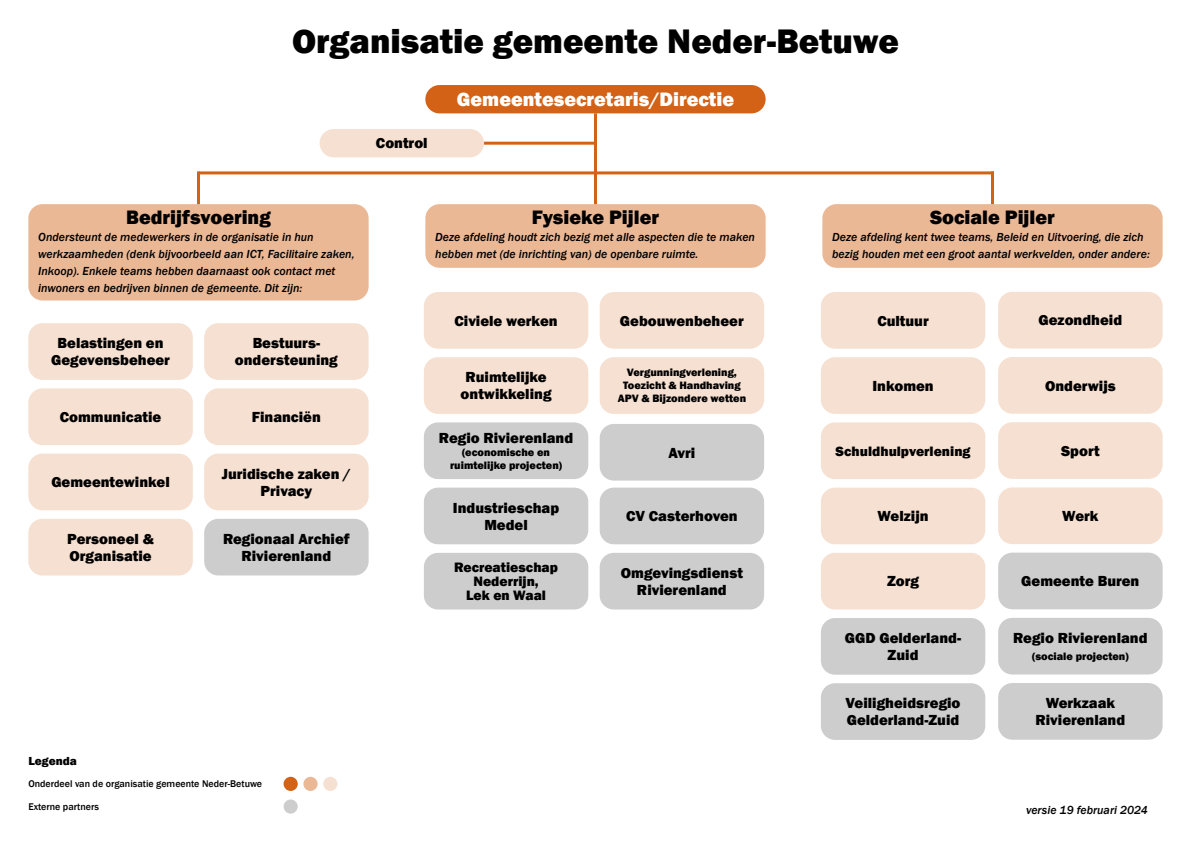
<style>
.page{position:relative;width:1191px;height:842px;background:#fff}
.page>*{position:absolute;margin:0;border:0;box-sizing:border-box;transform-origin:0 0}
.t1{font:800 35px "Franklin Gothic";color:#000}
.t2{font:800 20px "Franklin Gothic";color:#000}
.t3{font:800 20px "Franklin Gothic";color:#fff}
.t4{font:800 15px/17px "Franklin Gothic";color:#000;text-align:center}
.t5{font:800 14px/14px "Franklin Gothic";color:#000;text-align:center}
.t6{font:italic 500 12px/17px "Franklin Gothic";color:#000}
.t7{font:800 12px "Franklin Gothic";color:#000}
.t8{font:800 11px/13px "Franklin Gothic";color:#000;text-align:center}
.t9{font:500 10px "Franklin Gothic";color:#000}
</style>
<div class="page">
<div style="left:822px;top:204px;width:340px;height:64px;background:#ebb896;border-radius:14px"></div>
<div style="left:28px;top:204px;width:341px;height:96px;background:#ebb896;border-radius:14px"></div>
<div style="left:425px;top:85px;width:340px;height:28px;background:#d36116;border-radius:14px"></div>
<hr style="left:594px;top:171px;width:3px;height:33px;background:#d36116">
<hr style="left:199px;top:171px;width:795px;height:3px;background:#d36116">
<hr style="left:991px;top:171px;width:3px;height:33px;background:#d36116">
<div style="left:425px;top:204px;width:340px;height:64px;background:#ebb896;border-radius:14px"></div>
<div style="left:28px;top:323px;width:165px;height:57px;background:#f6e0d1;border-radius:14px"></div>
<div style="left:204px;top:323px;width:165px;height:57px;background:#f6e0d1;border-radius:14px"></div>
<div style="left:28px;top:388px;width:165px;height:57px;background:#f6e0d1;border-radius:14px"></div>
<div style="left:204px;top:454px;width:165px;height:56px;background:#f6e0d1;border-radius:14px"></div>
<div style="left:28px;top:519px;width:165px;height:56px;background:#f6e0d1;border-radius:14px"></div>
<div style="left:28px;top:454px;width:165px;height:56px;background:#f6e0d1;border-radius:14px"></div>
<div style="left:424px;top:292px;width:164px;height:57px;background:#f6e0d1;border-radius:14px"></div>
<div style="left:599px;top:292px;width:165px;height:57px;background:#f6e0d1;border-radius:14px"></div>
<div style="left:424px;top:357px;width:164px;height:57px;background:#f6e0d1;border-radius:14px"></div>
<div style="left:424px;top:422px;width:164px;height:57px;background:#cdcdcd;border-radius:14px"></div>
<div style="left:599px;top:488px;width:165px;height:56px;background:#cdcdcd;border-radius:14px"></div>
<div style="left:424px;top:488px;width:164px;height:56px;background:#cdcdcd;border-radius:14px"></div>
<div style="left:599px;top:553px;width:165px;height:56px;background:#cdcdcd;border-radius:14px"></div>
<div style="left:424px;top:553px;width:164px;height:56px;background:#cdcdcd;border-radius:14px"></div>
<div style="left:599px;top:424px;width:165px;height:57px;background:#cdcdcd;border-radius:14px"></div>
<div style="left:599px;top:357px;width:165px;height:57px;background:#f6e0d1;border-radius:14px"></div>
<div style="left:821px;top:292px;width:164px;height:57px;background:#f6e0d1;border-radius:14px"></div>
<div style="left:998px;top:292px;width:164px;height:56px;background:#f6e0d1;border-radius:14px"></div>
<div style="left:821px;top:357px;width:164px;height:57px;background:#f6e0d1;border-radius:14px"></div>
<div style="left:998px;top:422px;width:164px;height:57px;background:#f6e0d1;border-radius:14px"></div>
<div style="left:998px;top:357px;width:164px;height:57px;background:#f6e0d1;border-radius:14px"></div>
<div style="left:821px;top:488px;width:164px;height:56px;background:#f6e0d1;border-radius:14px"></div>
<hr style="left:197px;top:171px;width:3px;height:33px;background:#d36116">
<hr style="left:594px;top:113px;width:3px;height:60px;background:#d36116">
<div style="left:998px;top:487px;width:164px;height:57px;background:#f6e0d1;border-radius:14px"></div>
<div style="left:821px;top:618px;width:164px;height:57px;background:#cdcdcd;border-radius:14px"></div>
<div style="left:821px;top:553px;width:164px;height:56px;background:#f6e0d1;border-radius:14px"></div>
<div style="left:998px;top:683px;width:164px;height:57px;background:#cdcdcd;border-radius:14px"></div>
<div style="left:998px;top:618px;width:164px;height:56px;background:#cdcdcd;border-radius:14px"></div>
<div style="left:821px;top:683px;width:164px;height:57px;background:#cdcdcd;border-radius:14px"></div>
<svg style="left:283px;top:799px;width:15px;height:15px"></svg>
<div style="left:323px;top:777px;width:14px;height:14px;background:#f6e0d1;border-radius:50%"></div>
<div style="left:303px;top:777px;width:14px;height:14px;background:#ebb896;border-radius:50%"></div>
<div style="left:283px;top:777px;width:15px;height:14px;background:#d36116;border-radius:50%"></div>
<div style="left:204px;top:519px;width:165px;height:56px;background:#cdcdcd;border-radius:14px"></div>
<div style="left:204px;top:388px;width:165px;height:57px;background:#f6e0d1;border-radius:14px"></div>
<div style="left:821px;top:422px;width:164px;height:57px;background:#f6e0d1;border-radius:14px"></div>
<div style="left:998px;top:553px;width:164px;height:56px;background:#cdcdcd;border-radius:14px"></div>
<hr style="left:484px;top:142px;width:111px;height:3px;background:#d36116">
<div style="left:319px;top:129px;width:165px;height:28px;background:#f6e0d1;border-radius:14px"></div>
<h1 class="t1" style="left:292px;top:18px;width:608px">Organisatie gemeente Neder-Betuwe</h1>
<p class="t4" style="left:376px;top:135px;width:53px">Control</p>
<h2 class="t3" style="left:457px;top:87px;width:279px">Gemeentesecretaris/Directie</h2>
<h2 class="t2" style="left:126px;top:204px;width:146px">Bedrijfsvoering</h2>
<p class="t6" style="left:38px;top:228px;width:318px">Ondersteunt de medewerkers in de organisatie in hun werkzaamheden (denk bijvoorbeeld aan ICT, Facilitaire zaken, Inkoop). Enkele teams hebben daarnaast ook contact met inwoners en bedrijven binnen de gemeente. Dit zijn:</p>
<p class="t4" style="left:51px;top:335px;width:120px">Belastingen en<br>Gegevensbeheer</p>
<p class="t4" style="left:235px;top:335px;width:104px">Bestuurs&shy;ondersteuning</p>
<p class="t4" style="left:60px;top:408px;width:103px">Communicatie</p>
<p class="t4" style="left:51px;top:474px;width:120px">Gemeentewinkel</p>
<p class="t4" style="left:67px;top:530px;width:88px;text-align:left">Personeel &amp;<br>Organisatie</p>
<p class="t4" style="left:252px;top:408px;width:70px">Financiën</p>
<p class="t4" style="left:222px;top:465px;width:131px">Juridische zaken /<br>Privacy</p>
<p class="t4" style="left:223px;top:530px;width:128px">Regionaal Archief<br>Rivierenland</p>
<h2 class="t2" style="left:532px;top:204px;width:129px">Fysieke Pijler</h2>
<p class="t6" style="left:435px;top:228px;width:321px">Deze afdeling houdt zich bezig met alle aspecten die te maken hebben met (de inrichting van) de openbare ruimte.</p>
<p class="t4" style="left:454px;top:312px;width:105px">Civiele werken</p>
<p class="t4" style="left:620px;top:312px;width:125px">Gebouwenbeheer</p>
<p class="t4" style="left:460px;top:369px;width:92px">Ruimtelijke ontwikkeling</p>
<p class="t4" style="left:439px;top:429px;width:136px">Regio Rivierenland</p>
<p class="t8" style="left:450px;top:446px;width:113px">(economische en ruimtelijke projecten)</p>
<p class="t4" style="left:453px;top:499px;width:108px">Industrieschap<br>Medel</p>
<p class="t5" style="left:454px;top:560px;width:105px">Recreatieschap<br>Nederrijn,<br>Lek en Waal</p>
<p class="t8" style="left:617px;top:366px;width:130px">Vergunningverlening,<br>Toezicht &amp; Handhaving<br>APV &amp; Bijzondere wetten</p>
<p class="t4" style="left:668px;top:444px;width:29px">Avri</p>
<p class="t4" style="left:626px;top:508px;width:113px">CV Casterhoven</p>
<p class="t4" style="left:621px;top:564px;width:124px">Omgevingsdienst<br>Rivierenland</p>
<p class="t7" style="left:28px;top:754px;width:50px">Legenda</p>
<p class="t9" style="left:28px;top:778px;width:235px">Onderdeel van de organisatie gemeente Neder-Betuwe</p>
<p class="t9" style="left:28px;top:800px;width:72px">Externe partners</p>
<h2 class="t2" style="left:930px;top:204px;width:126px">Sociale Pijler</h2>
<p class="t6" style="left:832px;top:228px;width:319px">Deze afdeling kent twee teams, Beleid en Uitvoering, die zich bezig houden met een groot aantal werkvelden, onder andere:</p>
<p class="t4" style="left:877px;top:312px;width:53px">Cultuur</p>
<p class="t4" style="left:1038px;top:312px;width:85px">Gezondheid</p>
<p class="t4" style="left:872px;top:377px;width:63px">Inkomen</p>
<p class="t5" style="left:835px;top:444px;width:136px">Schuldhulpverlening</p>
<p class="t4" style="left:1045px;top:377px;width:72px">Onderwijs</p>
<p class="t4" style="left:1061px;top:442px;width:40px">Sport</p>
<p class="t4" style="left:877px;top:508px;width:53px">Welzijn</p>
<p class="t4" style="left:1062px;top:507px;width:38px">Werk</p>
<p class="t4" style="left:887px;top:573px;width:33px">Zorg</p>
<p class="t4" style="left:1021px;top:573px;width:120px">Gemeente Buren</p>
<p class="t4" style="left:845px;top:629px;width:118px">GGD Gelderland-<br>Zuid</p>
<p class="t4" style="left:1013px;top:629px;width:136px">Regio Rivierenland</p>
<p class="t8" style="left:1032px;top:650px;width:98px">(sociale projecten)</p>
<p class="t4" style="left:845px;top:695px;width:116px;text-align:left">Veiligheidsregio<br>Gelderland-Zuid</p>
<p class="t4" style="left:1035px;top:694px;width:91px">Werkzaak<br>Rivierenland</p>
<p class="t6" style="left:1026px;top:801px;width:123px">versie 19 februari 2024</p>
</div>
